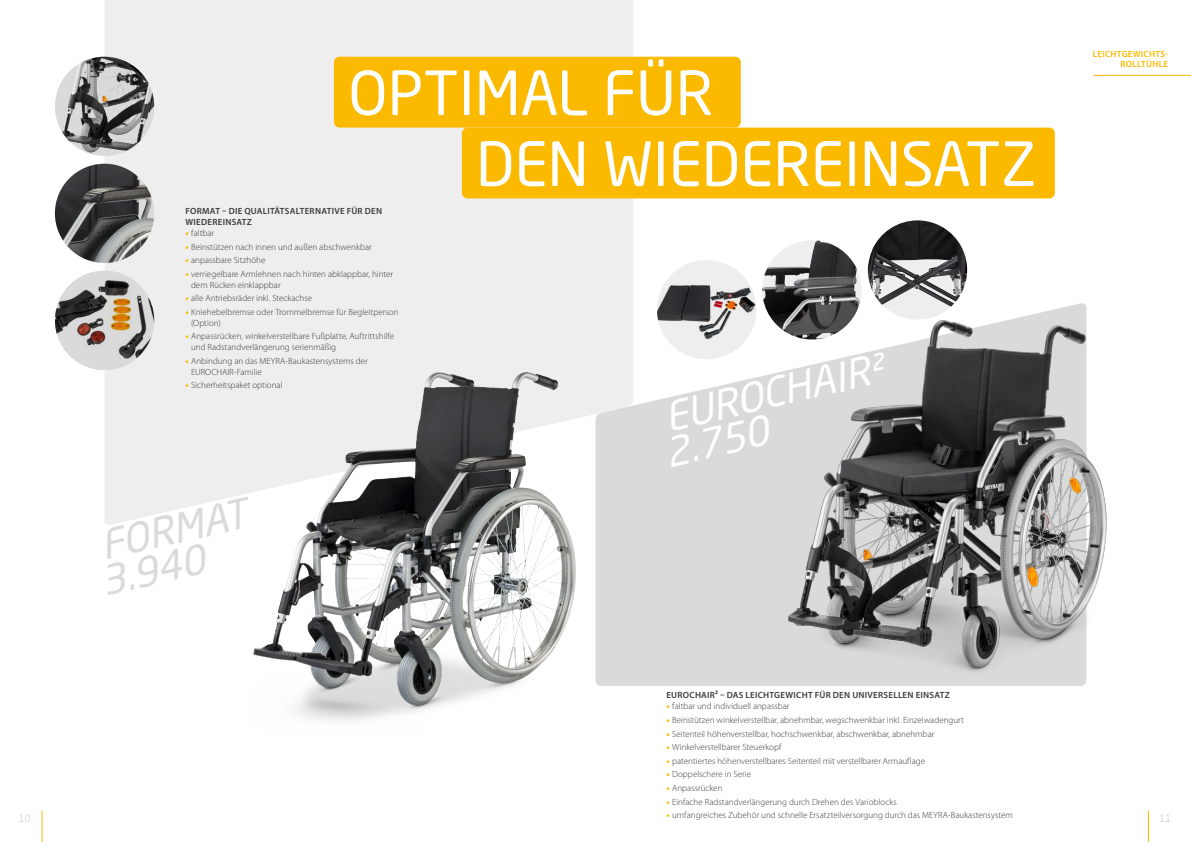
<style>
.page{position:relative;width:1191px;height:842px;background:#fff}
.page>*{position:absolute;margin:0;border:0;box-sizing:border-box;transform-origin:0 0}
.t1{font:60px/70.9px "Neo Sans Std";color:#fff}
.t2{font:italic 40px/35px "Neo Sans Std";color:#fff}
.t3{font:italic 40px/35px "Neo Sans Std";color:#dadada}
.t4{font:300 10px "Neo Sans Std";color:#b1b2b3}
.t5{font:300 9px/10.8px "Myriad Pro";color:#3b3b3a}
.t6{font:600 9px/10.8px "Myriad Pro";letter-spacing:.03em;color:#3b3b3a}
.t7{font:600 9px/10px "Myriad Pro";letter-spacing:.03em;color:#fbba00;text-align:right}
.s1{font-weight:900;color:#fbba00}
</style>
<div class="page">
<svg style="left:595px;top:346px;width:151px;height:340px;background:#ddd"></svg>
<svg style="left:104px;top:0;width:529px;height:525px;background:#e5e5e5"></svg>
<img style="left:762px;top:240px;width:98px;height:55px">
<svg style="left:868px;top:220px;width:99px;height:100px;background:#222123"></svg>
<img style="left:868px;top:250px;width:93px;height:45px">
<div style="left:55px;top:57px;width:99px;height:99px;background:#dadada;border-radius:50%"></div>
<img style="left:62px;top:57px;width:92px;height:96px">
<img style="left:55px;top:164px;width:99px;height:99px">
<img style="left:254px;top:374px;width:190px;height:272px">
<img style="left:253px;top:646px;width:348px;height:75px">
<img style="left:746px;top:295px;width:361px;height:391px">
<svg style="left:55px;top:271px;width:99px;height:99px;background:#a49d96"></svg>
<svg style="left:657px;top:260px;width:99px;height:99px;background:#b2b0b0"></svg>
<div style="left:334px;top:57px;width:407px;height:71px;background:#fbba00;border-radius:6px"></div>
<div style="left:462px;top:128px;width:592px;height:70px;background:#fbba00;border-radius:6px"></div>
<hr style="left:1093px;top:75px;width:98px;height:1px;background:#fbba00">
<hr style="left:1148px;top:811px;width:1px;height:31px;background:#fbba00">
<hr style="left:42px;top:811px;width:1px;height:31px;background:#fbba00">
<h1 class="t1" style="left:476px;top:57px;width:562px;text-indent:-128px">OPTIMAL FÜR<br>DEN WIEDEREINSATZ</h1>
<p class="t6" style="left:185px;top:206px;width:198px">FORMAT – DIE QUALITÄTSALTERNATIVE FÜR DEN<br>WIEDEREINSATZ</p>
<p class="t5" style="left:185px;top:228px;width:30px"><span class="s1">•</span> faltbar</p>
<p class="t5" style="left:185px;top:241px;width:188px"><span class="s1">•</span> Beinstützen nach innen und außen abschwenkbar</p>
<p class="t5" style="left:185px;top:255px;width:82px"><span class="s1">•</span> anpassbare Sitzhöhe</p>
<p class="t5" style="left:191px;top:269px;width:204px;text-indent:-6px"><span class="s1">•</span> verriegelbare Armlehnen nach hinten abklappbar, hinter dem Rücken einklappbar</p>
<p class="t5" style="left:185px;top:293px;width:128px"><span class="s1">•</span> alle Antriebsräder inkl. Steckachse</p>
<p class="t5" style="left:191px;top:307px;width:209px;text-indent:-6px"><span class="s1">•</span> Kniehebelbremse oder Trommelbremse für Begleitperson (Option)</p>
<p class="t5" style="left:191px;top:331px;width:205px;text-indent:-6px"><span class="s1">•</span> Anpassrücken, winkelverstellbare Fußplatte, Auftrittshilfe und Radstandverlängerung serienmäßig</p>
<p class="t5" style="left:191px;top:356px;width:178px;text-indent:-6px"><span class="s1">•</span> Anbindung an das MEYRA-Baukastensystems der<br>EUROCHAIR-Familie</p>
<p class="t5" style="left:185px;top:380px;width:99px"><span class="s1">•</span> Sicherheitspaket optional</p>
<h2 class="t3" style="left:89px;top:530px;width:158px;rotate:-13deg">FORMAT<br>3.940</h2>
<h2 class="t2" style="left:653px;top:402px;width:232px;rotate:-13deg">EUROCHAIR²<br>2.750</h2>
<p class="t7" style="left:1093px;top:48px;width:77px">LEICHTGEWICHTS-<br>ROLLTÜHLE</p>
<p class="t6" style="left:666px;top:690px;width:285px">EUROCHAIR² – DAS LEICHTGEWICHT FÜR DEN UNIVERSELLEN EINSATZ</p>
<p class="t5" style="left:666px;top:701px;width:125px"><span class="s1">•</span> faltbar und individuell anpassbar</p>
<p class="t5" style="left:666px;top:715px;width:299px"><span class="s1">•</span> Beinstützen winkelverstellbar, abnehmbar, wegschwenkbar inkl. Einzelwadengurt</p>
<p class="t5" style="left:666px;top:728px;width:269px"><span class="s1">•</span> Seitenteil höhenverstellbar, hochschwenkbar, abschwenkbar, abnehmbar</p>
<p class="t5" style="left:666px;top:742px;width:116px"><span class="s1">•</span> Winkelverstellbarer Steuerkopf</p>
<p class="t5" style="left:666px;top:755px;width:260px"><span class="s1">•</span> patentiertes höhenverstellbares Seitenteil mit verstellbarer Armauflage</p>
<p class="t5" style="left:666px;top:769px;width:86px"><span class="s1">•</span> Doppelschere in Serie</p>
<p class="t5" style="left:666px;top:783px;width:58px"><span class="s1">•</span> Anpassrücken</p>
<p class="t5" style="left:666px;top:796px;width:232px"><span class="s1">•</span> Einfache Radstandverlängerung durch Drehen des Varioblocks</p>
<p class="t5" style="left:666px;top:810px;width:348px"><span class="s1">•</span> umfangreiches Zubehör und schnelle Ersatzteilversorgung durch das MEYRA-Baukastensystem</p>
<p class="t4" style="left:19px;top:812px;width:13px">10</p>
<p class="t4" style="left:1159px;top:812px;width:13px">11</p>
</div>
